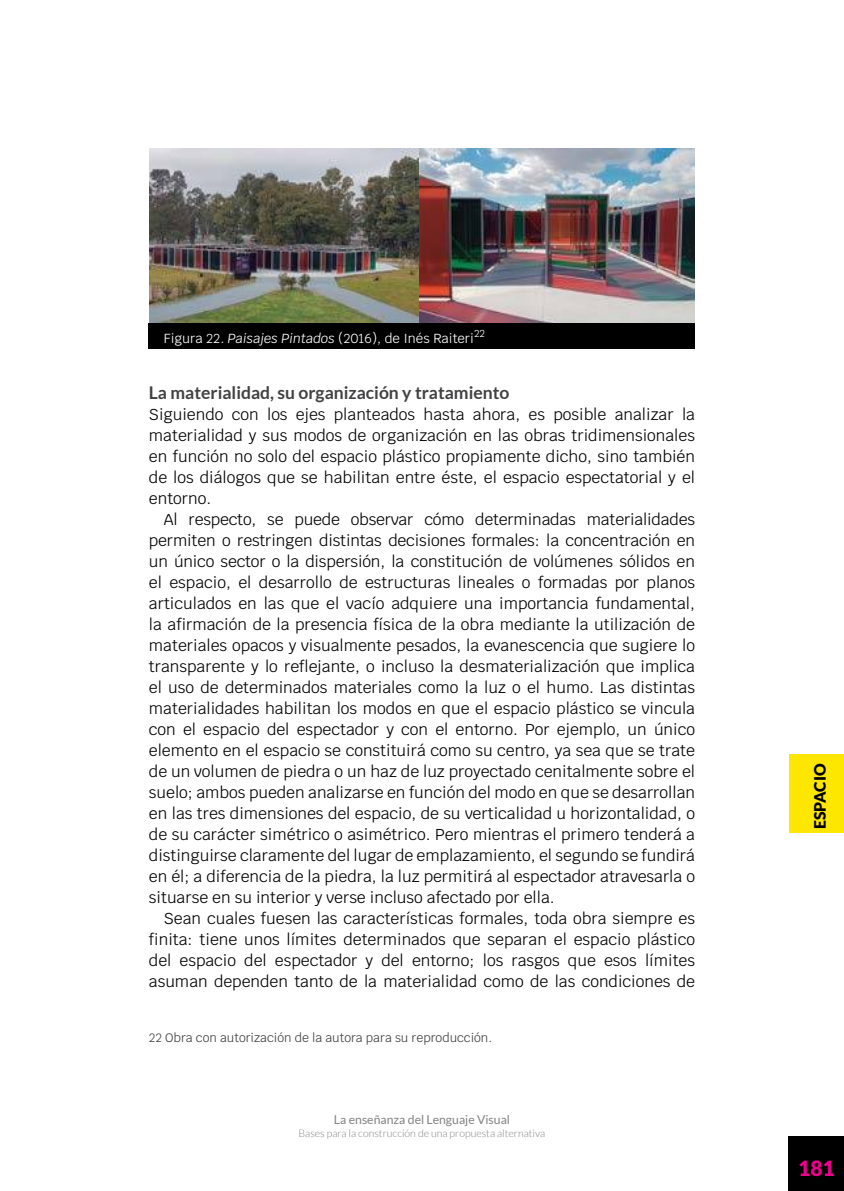
<style>
.page{position:relative;width:844px;height:1191px;background:#fff}
.page>*{position:absolute;margin:0;border:0;box-sizing:border-box;transform-origin:0 0}
.t1{font:900 21px "Lato";color:#ec008c}
.t2{font:700 17.5px "Lato";color:#414042}
.t3{font:15.75px/21px "Krub";color:#000;text-align:justify}
.t4{font:900 15.75px "Lato";color:#000}
.t5{font:13.12px "Krub";color:#fff}
.t6{font:12.25px "Krub";color:#414042}
.t7{font:12.25px "Lato";color:#808285}
.t8{font:300 10.5px "Lato";color:#808285}
.s1{font-style:italic}
</style>
<div class="page">
<div style="left:788px;top:1136px;width:55px;height:55px;background:#000"></div>
<div style="left:789px;top:754px;width:54px;height:79px;background:#fde700"></div>
<img style="left:149px;top:149px;width:270px;height:175px">
<img style="left:419px;top:149px;width:275px;height:175px">
<div style="left:149px;top:324px;width:545px;height:25px;background:#000"></div>
<p class="t5" style="left:164px;top:327px;width:322px">Figura 22. <span class="s1">Paisajes Pintados</span> (2016), de Inés Raiteri<sup>22</sup></p>
<p class="t2" style="left:149px;top:383px;width:362px">La materialidad, su organización y tratamiento</p>
<p class="t3" style="left:149px;top:404px;width:547px">Siguiendo con los ejes planteados hasta ahora, es posible analizar la materialidad y sus modos de organización en las obras tridimensionales en función no solo del espacio plástico propiamente dicho, sino también de los diálogos que se habilitan entre éste, el espacio espectatorial y el entorno.</p>
<p class="t3" style="left:149px;top:509px;width:547px;text-indent:15px">Al respecto, se puede observar cómo determinadas materialidades permiten o restringen distintas decisiones formales: la concentración en un único sector o la dispersión, la constitución de volúmenes sólidos en el espacio, el desarrollo de estructuras lineales o formadas por planos articulados en las que el vacío adquiere una importancia fundamental, la afirmación de la presencia física de la obra mediante la utilización de materiales opacos y visualmente pesados, la evanescencia que sugiere lo transparente y lo reflejante, o incluso la desmaterialización que implica el uso de determinados materiales como la luz o el humo. Las distintas materialidades habilitan los modos en que el espacio plástico se vincula con el espacio del espectador y con el entorno. Por ejemplo, un único elemento en el espacio se constituirá como su centro, ya sea que se trate de un volumen de piedra o un haz de luz proyectado cenitalmente sobre el suelo; ambos pueden analizarse en función del modo en que se desarrollan en las tres dimensiones del espacio, de su verticalidad u horizontalidad, o de su carácter simétrico o asimétrico. Pero mientras el primero tenderá a distinguirse claramente del lugar de emplazamiento, el segundo se fundirá en él; a diferencia de la piedra, la luz permitirá al espectador atravesarla o situarse en su interior y verse incluso afectado por ella.</p>
<p class="t3" style="left:149px;top:908px;width:547px;text-indent:15px">Sean cuales fuesen las características formales, toda obra siempre es finita: tiene unos límites determinados que separan el espacio plástico del espacio del espectador y del entorno; los rasgos que esos límites asuman dependen tanto de la materialidad como de las condiciones de</p>
<p class="t6" style="left:149px;top:1027px;width:344px">22 Obra con autorización de la autora para su reproducción.</p>
<p class="t7" style="left:334px;top:1113px;width:178px">La enseñanza del Lenguaje Visual</p>
<p class="t8" style="left:298px;top:1127px;width:248px">Bases para la construcción de una propuesta alternativa</p>
<p class="t4" style="left:810px;top:829px;width:67px;rotate:-90deg">ESPACIO</p>
<h1 class="t1" style="left:798px;top:1156px;width:38px">181</h1>
</div>
